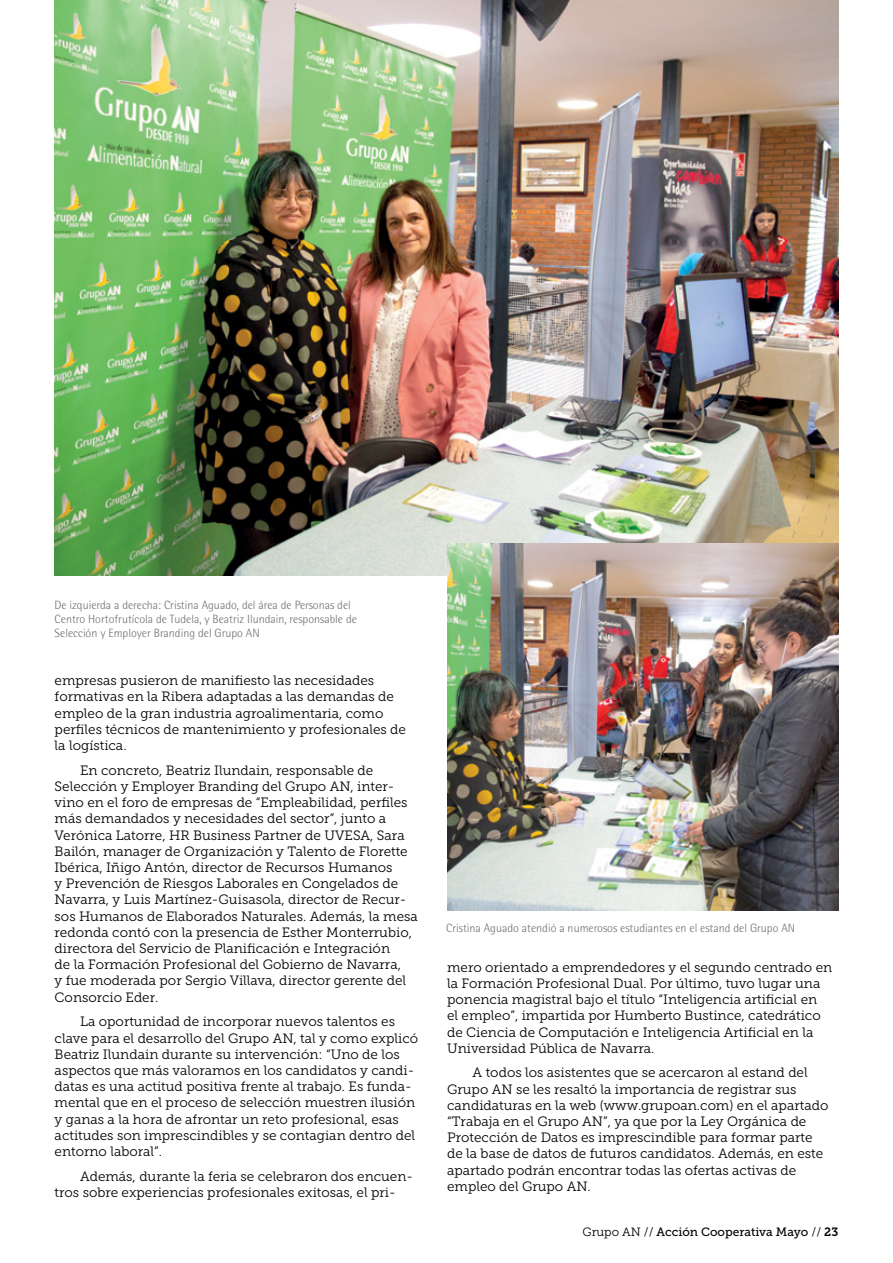
<style>
.page{position:relative;width:893px;height:1263px;background:#fff}
.page>*{position:absolute;margin:0;border:0;box-sizing:border-box;transform-origin:0 0}
.t1{font:13.5px/16.2px "Museo Slab 300";color:#000}
.t2{font:300 12px/14.4px "Rotis Semi Sans";color:#6d6e71}
.t3{font:12px "Museo Slab 500";color:#000}
.s1{font-family:"Museo Slab 300"}
.s2{font-family:"Museo Slab 700"}
</style>
<div class="page">
<img style="left:54px;top:0;width:784px;height:575px">
<img style="left:447px;top:544px;width:391px;height:366px">
<p class="t2" style="left:55px;top:597px;width:304px">De izquierda a derecha: Cristina Aguado, del área de Personas del<br>Centro Hortofrutícola de Tudela, y Beatriz Ilundain, responsable de<br>Selección y Employer Branding del Grupo AN</p>
<p class="t1" style="left:55px;top:673px;width:353px">empresas pusieron de manifiesto las necesidades formativas en la Ribera adaptadas a las demandas de empleo de la gran industria agroalimentaria, como perfiles técnicos de mantenimiento y profesionales de la logística.</p>
<p class="t1" style="left:55px;top:762px;width:365px;text-indent:26px">En concreto, Beatriz Ilundain, responsable de Selección y Employer Branding del Grupo AN, inter&shy;vino en el foro de empresas de “Empleabilidad, perfiles más demandados y necesidades del sector”, junto a Verónica Latorre, HR Business Partner de UVESA, Sara Bailón, manager de Organización y Talento de Florette Ibérica, Iñigo Antón, director de Recursos Humanos<br>y Prevención de Riesgos Laborales en Congelados de Navarra, y Luis Martínez-Guisasola, director de Recur&shy;sos Humanos de Elaborados Naturales. Además, la mesa redonda contó con la presencia de Esther Monterrubio, directora del Servicio de Planificación e Integración<br>de la Formación Profesional del Gobierno de Navarra,<br>y fue moderada por Sergio Villava, director gerente del Consorcio Eder.</p>
<p class="t1" style="left:55px;top:1014px;width:365px;text-indent:26px">La oportunidad de incorporar nuevos talentos es clave para el desarrollo del Grupo AN, tal y como explicó Beatriz Ilundain durante su intervención: “Uno de los aspectos que más valoramos en los candidatos y candi&shy;datas es una actitud positiva frente al trabajo. Es funda&shy;mental que en el proceso de selección muestren ilusión y ganas a la hora de afrontar un reto profesional, esas actitudes son imprescindibles y se contagian dentro del entorno laboral”.</p>
<p class="t1" style="left:55px;top:1168px;width:360px;text-indent:26px">Además, durante la feria se celebraron dos encuen&shy;tros sobre experiencias profesionales exitosas, el pri-</p>
<p class="t2" style="left:446px;top:921px;width:351px">Cristina Aguado atendió a numerosos estudiantes en el estand del Grupo AN</p>
<p class="t1" style="left:447px;top:959px;width:387px">mero orientado a emprendedores y el segundo centrado en la Formación Profesional Dual. Por último, tuvo lugar una ponencia magistral bajo el título “Inteligencia artificial en<br>el empleo”, impartida por Humberto Bustince, catedrático de Ciencia de Computación e Inteligencia Artificial en la Universidad Pública de Navarra.</p>
<p class="t1" style="left:447px;top:1065px;width:383px;text-indent:26px">A todos los asistentes que se acercaron al estand del Grupo AN se les resaltó la importancia de registrar sus candidaturas en la web (www.grupoan.com) en el apartado “Trabaja en el Grupo AN”, ya que por la Ley Orgánica de Protección de Datos es imprescindible para formar parte de la base de datos de futuros candidatos. Además, en este apartado podrán encontrar todas las ofertas activas de empleo del Grupo AN.</p>
<p class="t3" style="left:582px;top:1225px;width:257px"><span class="s1">Grupo AN //</span> Acción Cooperativa Mayo <span class="s1">//</span> <span class="s2">23</span></p>
</div>
